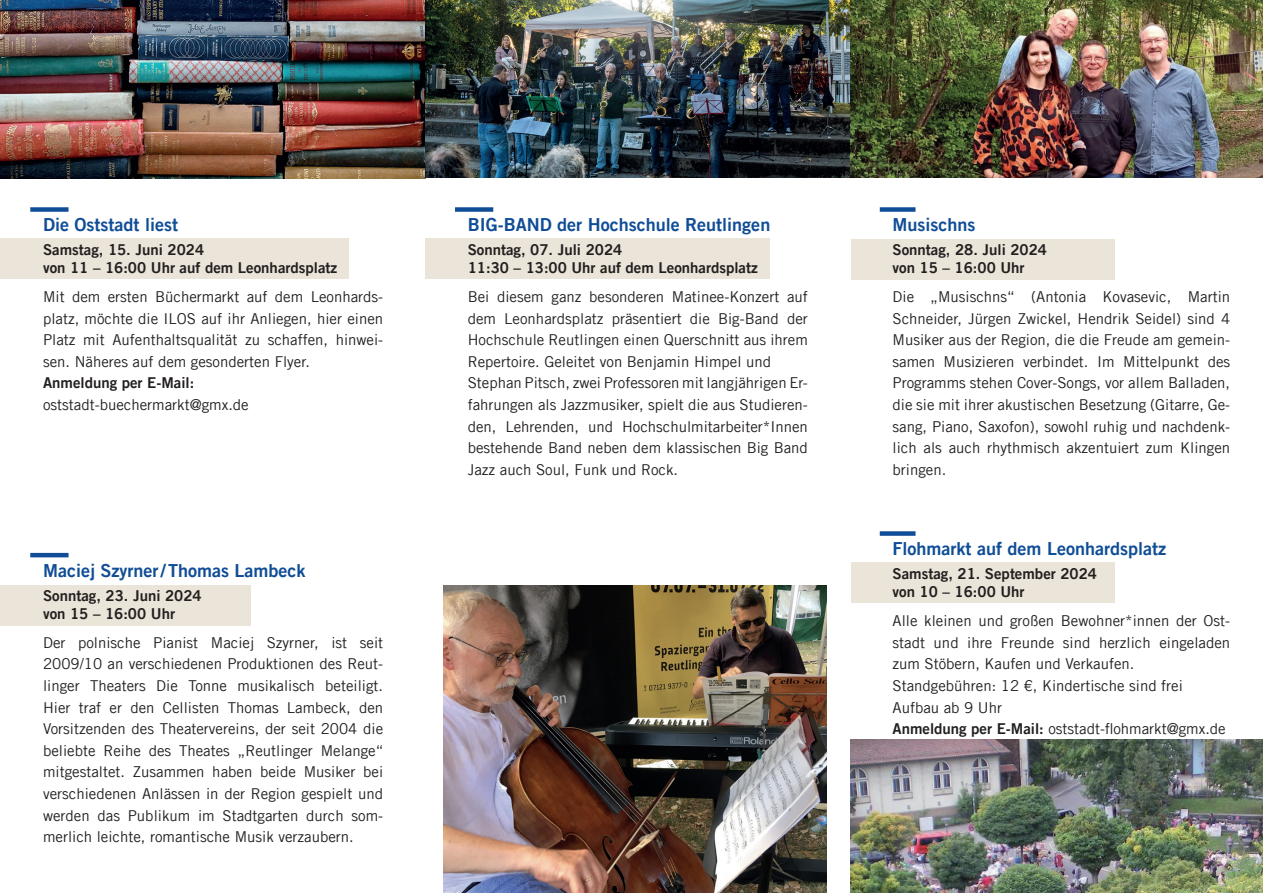
<style>
.page{position:relative;width:1263px;height:893px;background:#fff}
.page>*{position:absolute;margin:0;border:0;box-sizing:border-box;transform-origin:0 0}
.t1{font:18px "Trade Gothic LT Com Bd 2";color:#0f4d96}
.t2{font:15px/21.6px "Trade Gothic LT Com";color:#231f20;text-align:justify}
.t3{font:15px/18px "Trade Gothic LT Com Bd 2";color:#231f20}
.s1{font-family:"Trade Gothic LT Com Bd 2"}
</style>
<div class="page">
<div style="left:851px;top:562px;width:264px;height:41px;background:#ebe4d8"></div>
<div style="left:851px;top:239px;width:264px;height:40px;background:#ebe4d8"></div>
<div style="left:425px;top:238px;width:345px;height:41px;background:#ebe4d8"></div>
<div style="left:0;top:585px;width:251px;height:41px;background:#ebe4d8"></div>
<div style="left:0;top:239px;width:349px;height:40px;background:#ebe4d8"></div>
<div style="left:455px;top:207px;width:38px;height:5px;background:#0f4d96"></div>
<div style="left:880px;top:207px;width:35px;height:5px;background:#0f4d96"></div>
<div style="left:880px;top:531px;width:35px;height:5px;background:#0f4d96"></div>
<img style="left:0;top:0;width:1263px;height:179px">
<img style="left:851px;top:740px;width:412px;height:153px">
<div style="left:30px;top:207px;width:39px;height:5px;background:#0f4d96"></div>
<hr style="left:30px;top:553px;width:39px;height:4px;background:#0f4d96">
<img style="left:444px;top:585px;width:383px;height:308px">
<p class="t1" style="left:43px;top:214px;width:136px">Die Oststadt liest</p>
<p class="t3" style="left:43px;top:241px;width:296px">Samstag, 15. Juni 2024<br>von 11 – 16:00 Uhr auf dem Leonhardsplatz</p>
<p class="t2" style="left:43px;top:286px;width:342px">Mit dem ersten Büchermarkt auf dem Leonhards&shy;platz, möchte die ILOS auf ihr Anliegen, hier einen Platz mit Aufenthaltsqualität zu schaffen, hinwei&shy;sen. Näheres auf dem gesonderten Flyer.</p>
<p class="t3" style="left:43px;top:374px;width:153px">Anmeldung per E-Mail:</p>
<p class="t2" style="left:43px;top:394px;width:207px">oststadt-buechermarkt@gmx.de</p>
<p class="t1" style="left:43px;top:559px;width:264px">Maciej Szyrner/Thomas Lambeck</p>
<p class="t3" style="left:43px;top:586px;width:160px">Sonntag, 23. Juni 2024 von 15 – 16:00 Uhr</p>
<p class="t2" style="left:43px;top:631px;width:342px">Der polnische Pianist Maciej Szyrner, ist seit 2009/10 an verschiedenen Produktionen des Reut&shy;linger Theaters Die Tonne musikalisch beteiligt.<br>Hier traf er den Cellisten Thomas Lambeck, den Vorsitzenden des Theatervereins, der seit 2004 die beliebte Reihe des Theates „Reutlinger Melange“ mitgestaltet. Zusammen haben beide Musiker bei verschiedenen Anlässen in der Region gespielt und werden das Publikum im Stadtgarten durch som&shy;merlich leichte, romantische Musik verzaubern.</p>
<p class="t1" style="left:468px;top:214px;width:304px">BIG-BAND der Hochschule Reutlingen</p>
<p class="t3" style="left:468px;top:241px;width:291px">Sonntag, 07. Juli 2024<br>11:30 – 13:00 Uhr auf dem Leonhardsplatz</p>
<p class="t2" style="left:468px;top:286px;width:342px;text-align:left">Bei diesem ganz besonderen Matinee-Konzert auf dem Leonhardsplatz präsentiert die Big-Band der Hochschule Reutlingen einen Querschnitt aus ihrem Repertoire. Geleitet von Benjamin Himpel und Stephan Pitsch, zwei Professoren mit langjährigen Er&shy;fahrungen als Jazzmusiker, spielt die aus Studieren&shy;den, Lehrenden, und Hochschulmitarbeiter*Innen bestehende Band neben dem klassischen Big Band Jazz auch Soul, Funk und Rock.</p>
<p class="t1" style="left:892px;top:214px;width:84px">Musischns</p>
<p class="t3" style="left:892px;top:241px;width:156px">Sonntag, 28. Juli 2024 von 15 – 16:00 Uhr</p>
<p class="t2" style="left:892px;top:286px;width:339px">Die „Musischns“ (Antonia Kovasevic, Martin Schneider, Jürgen Zwickel, Hendrik Seidel) sind 4<br>Musiker aus der Region, die die Freude am gemein&shy;samen Musizieren verbindet. Im Mittelpunkt des Programms stehen Cover-Songs, vor allem Balladen, die sie mit ihrer akustischen Besetzung (Gitarre, Ge&shy;sang, Piano, Saxofon), sowohl ruhig und nachdenk&shy;lich als auch rhythmisch akzentuiert zum Klingen bringen.</p>
<p class="t1" style="left:892px;top:538px;width:275px">Flohmarkt auf dem Leonhardsplatz</p>
<p class="t3" style="left:892px;top:565px;width:206px">Samstag, 21. September 2024 von 10 – 16:00 Uhr</p>
<p class="t2" style="left:892px;top:610px;width:339px;text-align:left">Alle kleinen und großen Bewohner*innen der Ost&shy;stadt und ihre Freunde sind herzlich eingeladen zum Stöbern, Kaufen und Verkaufen.<br>Standgebühren: 12 €, Kindertische sind frei Aufbau ab 9 Uhr<br><span class="s1">Anmeldung per E-Mail:</span> oststadt-flohmarkt@gmx.de</p>
</div>
